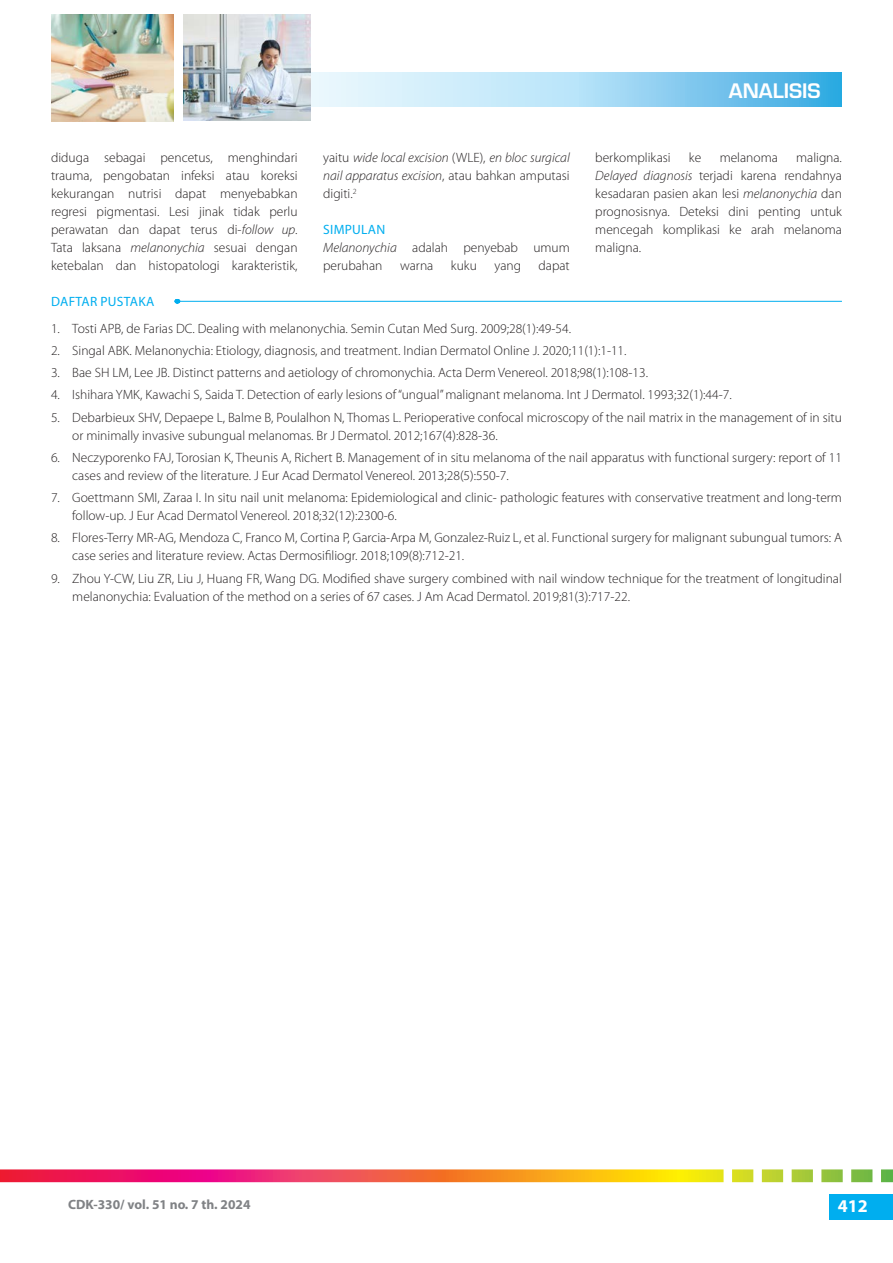
<style>
.page{position:relative;width:893px;height:1263px;background:#fff}
.page>*{position:absolute;margin:0;border:0;box-sizing:border-box;transform-origin:0 0}
.t1{font:600 19.5px "Eurostile LT Std";color:#fff}
.t2{font:700 18px "Myriad Pro";color:#fff}
.t3{font:300 13.5px/18px "Myriad Pro";color:#231f20}
.t4{font:italic 300 13.5px/18px "Myriad Pro";color:#231f20;text-align:justify}
.t5{font:700 13.5px "Myriad Pro";color:#808285}
.t6{font:13.5px "Myriad Pro";letter-spacing:.02em;color:#00aeef}
.t7{font:300 12px/14.4px "Myriad Pro";color:#231f20}
.t8{font:700 12px "Myriad Pro";color:#808285}
.t9{font:italic 300 12px "Myriad Pro";color:#231f20}
.s1{font-style:italic}
.s2{font-style:normal}
.s3{font-weight:400;color:#00aeef}
</style>
<div class="page">
<div style="left:829px;top:1194px;width:64px;height:26px;background:#00aeef"></div>
<svg style="left:0;top:1169px;width:893px;height:13px;background:#e87c50"></svg>
<hr style="left:174px;top:301px;width:668px;height:1px;background:#00aeef">
<svg style="left:311px;top:72px;width:531px;height:35px;background:#a4d9f3"></svg>
<svg style="left:51px;top:15px;width:260px;height:107px"></svg>
<img style="left:51px;top:15px;width:122px;height:106px">
<img style="left:184px;top:15px;width:126px;height:106px">
<p class="t3" style="left:51px;top:149px;width:248px;text-align:justify">diduga sebagai pencetus, menghindari trauma, pengobatan infeksi atau koreksi kekurangan nutrisi dapat menyebabkan regresi pigmentasi. Lesi jinak tidak perlu perawatan dan dapat terus di-<span class="s1">follow up</span>.<br>Tata laksana <span class="s1">melanonychia</span> sesuai dengan ketebalan dan histopatologi karakteristik,</p>
<p class="t4" style="left:323px;top:148px;width:248px"><span class="s2">yaitu</span> wide local excision <span class="s2">(WLE),</span> en bloc surgical nail apparatus excision<span class="s2">, atau bahkan amputasi digiti.</span><sup>2</sup></p>
<p class="t3" style="left:323px;top:221px;width:248px"><span class="s3">SIMPULAN<br></span><span class="s1">Melanonychia</span> adalah penyebab umum perubahan</p>
<p class="t3" style="left:400px;top:257px;width:35px">warna</p>
<p class="t3" style="left:451px;top:257px;width:27px">kuku</p>
<p class="t3" style="left:494px;top:257px;width:28px">yang</p>
<p class="t3" style="left:539px;top:257px;width:33px">dapat</p>
<h1 class="t1" style="left:729px;top:79px;width:93px">ANALISIS</h1>
<p class="t3" style="left:595px;top:149px;width:248px;text-align:justify;text-indent:201px">maligna.<br><span class="s1">Delayed diagnosis</span> terjadi karena rendahnya kesadaran pasien akan lesi <span class="s1">melanonychia</span> dan prognosisnya. Deteksi dini penting untuk mencegah komplikasi ke arah melanoma maligna.</p>
<p class="t3" style="left:595px;top:149px;width:77px">berkomplikasi</p>
<p class="t3" style="left:689px;top:149px;width:14px">ke</p>
<p class="t3" style="left:720px;top:149px;width:60px">melanoma</p>
<p class="t6" style="left:51px;top:293px;width:105px">DAFTAR PUSTAKA</p>
<p class="t3" style="left:51px;top:319px;width:522px">1. Tosti APB, de Farias DC. Dealing with melanonychia. Semin Cutan Med Surg. 2009;28(1):49-54.</p>
<p class="t3" style="left:51px;top:341px;width:577px">2. Singal ABK. Melanonychia: Etiology, diagnosis, and treatment. Indian Dermatol Online J. 2020;11(1):1-11.</p>
<p class="t3" style="left:51px;top:364px;width:598px">3. Bae SH LM, Lee JB. Distinct patterns and aetiology of chromonychia. Acta Derm Venereol. 2018;98(1):108-13.</p>
<p class="t3" style="left:51px;top:386px;width:682px">4. Ishihara YMK, Kawachi S, Saida T. Detection of early lesions of “ungual” malignant melanoma. Int J Dermatol. 1993;32(1):44-7.</p>
<p class="t3" style="left:72px;top:408px;width:771px;text-indent:-21px">5. Debarbieux SHV, Depaepe L, Balme B, Poulalhon N, Thomas L. Perioperative confocal microscopy of the nail matrix in the management of in situ or minimally invasive subungual melanomas. Br J Dermatol. 2012;167(4):828-36.</p>
<p class="t3" style="left:72px;top:448px;width:771px;text-indent:-21px">6. Neczyporenko FAJ, Torosian K, Theunis A, Richert B. Management of in situ melanoma of the nail apparatus with functional surgery: report of 11 cases and review of the literature. J Eur Acad Dermatol Venereol. 2013;28(5):550-7.</p>
<p class="t3" style="left:72px;top:489px;width:771px;text-indent:-21px">7. Goettmann SMI, Zaraa I. In situ nail unit melanoma: Epidemiological and clinic- pathologic features with conservative treatment and long-term follow-up. J Eur Acad Dermatol Venereol. 2018;32(12):2300-6.</p>
<p class="t3" style="left:72px;top:529px;width:771px;text-indent:-21px">8. Flores-Terry MR-AG, Mendoza C, Franco M, Cortina P, Garcia-Arpa M, Gonzalez-Ruiz L, et al. Functional surgery for malignant subungual tumors: A case series and literature review. Actas Dermosifiliogr. 2018;109(8):712-21.</p>
<p class="t3" style="left:72px;top:569px;width:771px;text-indent:-21px">9. Zhou Y-CW, Liu ZR, Liu J, Huang FR, Wang DG. Modified shave surgery combined with nail window technique for the treatment of longitudinal melanonychia: Evaluation of the method on a series of 67 cases. J Am Acad Dermatol. 2019;81(3):717-22.</p>
<p class="t7" style="left:143px;top:325px;width:150px">Obat dan alat dijual dalam satu kemasan</p>
<p class="t7" style="left:142px;top:389px;width:118px">Singkat (beberapa detik)</p>
<p class="t7" style="left:143px;top:453px;width:118px">Ringan (beberapa gram)</p>
<p class="t9" style="left:143px;top:485px;width:82px"><span class="s2">Kecil (</span>pocket size<span class="s2">)</span></p>
<p class="t7" style="left:142px;top:549px;width:156px">Tidak tergantung sumber energi eksternal</p>
<p class="t8" style="left:148px;top:1192px;width:164px">CDK-313/ vol. 50 no. 2 th. 2023</p>
<p class="t5" style="left:68px;top:1196px;width:184px">CDK-330/ vol. 51 no. 7 th. 2024</p>
<h2 class="t2" style="left:838px;top:1194px;width:31px">412</h2>
</div>
